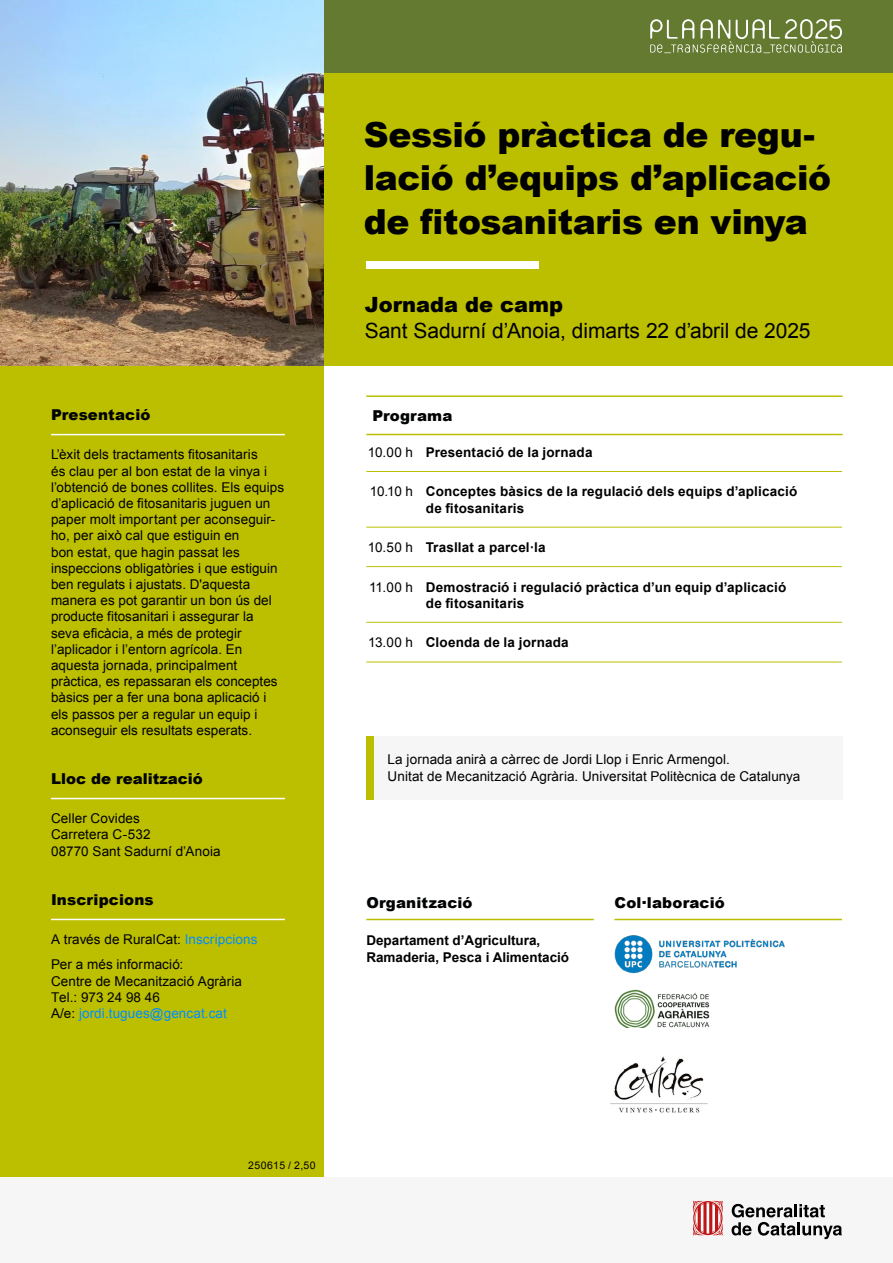
<style>
.page{position:relative;width:893px;height:1263px;background:#fff}
.page>*{position:absolute;margin:0;border:0;box-sizing:border-box;transform-origin:0 0}
.t1{font:900 34.5px/43.5px "Arial";letter-spacing:-.01em;color:#000}
.t2{font:21px/25.5px "Arial";letter-spacing:-.005em;color:#000}
.t3{font:900 15px "Arial";letter-spacing:.01em;color:#020304}
.t4{font:13.5px/16.2px "Arial";letter-spacing:.005em;color:#000}
.t5{font:700 13.5px/16.2px "Arial";letter-spacing:.01em;color:#000}
.t6{font:10.5px "Arial";letter-spacing:.04em;color:#000}
.s1{color:#008dff}
.s2{font-weight:900}
.s3{font-weight:400}
</style>
<div class="page">
<div style="left:323px;top:0;width:570px;height:366px;background:#bcbf00"></div>
<div style="left:323px;top:0;width:570px;height:72px;background:#647a30"></div>
<svg style="left:650px;top:19px;width:192px;height:34px"></svg>
<div style="left:0;top:366px;width:323px;height:811px;background:#bcbf00"></div>
<div style="left:0;top:1177px;width:892px;height:86px;background:#f6f6f6"></div>
<svg style="left:693px;top:1200px;width:30px;height:35px"></svg>
<svg style="left:731px;top:1204px;width:111px;height:35px"></svg>
<div style="left:366px;top:261px;width:173px;height:7px;background:#fff"></div>
<img style="left:0;top:0;width:323px;height:366px">
<div style="left:366px;top:736px;width:477px;height:63px;background:#f6f6f6"></div>
<div style="left:366px;top:736px;width:8px;height:63px;background:#bcbf00"></div>
<hr style="left:366px;top:395px;width:477px;height:2px;background:#bcbf00">
<hr style="left:366px;top:434px;width:477px;height:1px;background:#bcbf00">
<hr style="left:366px;top:471px;width:476px;height:1px;background:#bcbf00">
<hr style="left:366px;top:527px;width:476px;height:1px;background:#bcbf00">
<hr style="left:366px;top:566px;width:476px;height:1px;background:#bcbf00">
<hr style="left:366px;top:622px;width:476px;height:1px;background:#bcbf00">
<hr style="left:366px;top:662px;width:476px;height:1px;background:#bcbf00">
<hr style="left:614px;top:919px;width:228px;height:1px;background:#bcbf00">
<hr style="left:366px;top:919px;width:228px;height:1px;background:#bcbf00">
<hr style="left:51px;top:434px;width:234px;height:1px;background:#fff">
<hr style="left:51px;top:798px;width:234px;height:1px;background:#fff">
<hr style="left:51px;top:919px;width:234px;height:1px;background:#fff">
<img style="left:614px;top:935px;width:171px;height:39px">
<img style="left:611px;top:1057px;width:96px;height:55px">
<img style="left:614px;top:989px;width:96px;height:38px">
<p class="t3" style="left:51px;top:404px;width:101px">Presentació</p>
<p class="t4" style="left:51px;top:447px;width:235px">L’èxit dels tractaments fitosanitaris<br>és clau per al bon estat de la vinya i l’obtenció de bones collites. Els equips d’aplicació de fitosanitaris juguen un paper molt important per aconseguir&shy;ho, per això cal que estiguin en<br>bon estat, que hagin passat les inspeccions obligatòries i que estiguin ben regulats i ajustats. D'aquesta manera es pot garantir un bon ús del producte fitosanitari i assegurar la seva eficàcia, a més de protegir l’aplicador i l’entorn agrícola. En aquesta jornada, principalment pràctica, es repassaran els conceptes bàsics per a fer una bona aplicació i els passos per a regular un equip i aconseguir els resultats esperats.</p>
<p class="t3" style="left:51px;top:768px;width:153px">Lloc de realització</p>
<p class="t4" style="left:51px;top:810px;width:171px">Celler Covides<br>Carretera C-532<br>08770 Sant Sadurní d’Anoia</p>
<p class="t3" style="left:51px;top:889px;width:104px">Inscripcions</p>
<p class="t4" style="left:51px;top:927px;width:208px;line-height:25.2px">A través de RuralCat: <span class="s1">Inscripcions<br></span>Per a més informació:</p>
<p class="t4" style="left:51px;top:973px;width:192px">Centre de Mecanització Agrària<br>Tel.: 973 24 98 46<br>A/e: <span class="s1">jordi.tugues@gencat.cat</span></p>
<h1 class="t1" style="left:364px;top:112px;width:469px">Sessió pràctica de regu&shy;lació d’equips d’aplicació de fitosanitaris en vinya</h1>
<h3 class="t2" style="left:365px;top:292px;width:447px"><span class="s2">Jornada de camp<br></span>Sant Sadurní d’Anoia, dimarts 22 d’abril de 2025</h3>
<h4 class="t3" style="left:372px;top:404px;width:82px">Programa</h4>
<p class="t5" style="left:368px;top:444px;width:226px"><span class="s3">10.00 h</span> Presentació de la jornada</p>
<p class="t5" style="left:426px;top:484px;width:373px;text-indent:-56px"><span class="s3">10.10 h</span> Conceptes bàsics de la regulació dels equips d’aplicació de fitosanitaris</p>
<p class="t5" style="left:368px;top:540px;width:179px"><span class="s3">10.50 h</span> Trasllat a parcel·la</p>
<p class="t5" style="left:426px;top:579px;width:362px;text-indent:-57px"><span class="s3">11.00 h</span> Demostració i regulació pràctica d’un equip d’aplicació de fitosanitaris</p>
<p class="t5" style="left:368px;top:635px;width:202px"><span class="s3">13.00 h</span> Cloenda de la jornada</p>
<p class="t4" style="left:388px;top:752px;width:414px">La jornada anirà a càrrec de Jordi Llop i Enric Armengol.<br>Unitat de Mecanització Agrària. Universitat Politècnica de Catalunya</p>
<p class="t3" style="left:366px;top:891px;width:108px">Organització</p>
<p class="t3" style="left:614px;top:891px;width:112px">Col·laboració</p>
<p class="t5" style="left:366px;top:933px;width:204px">Departament d’Agricultura,<br>Ramaderia, Pesca i Alimentació</p>
<p class="t6" style="left:248px;top:1157px;width:69px">250615 / 2,50</p>
</div>
